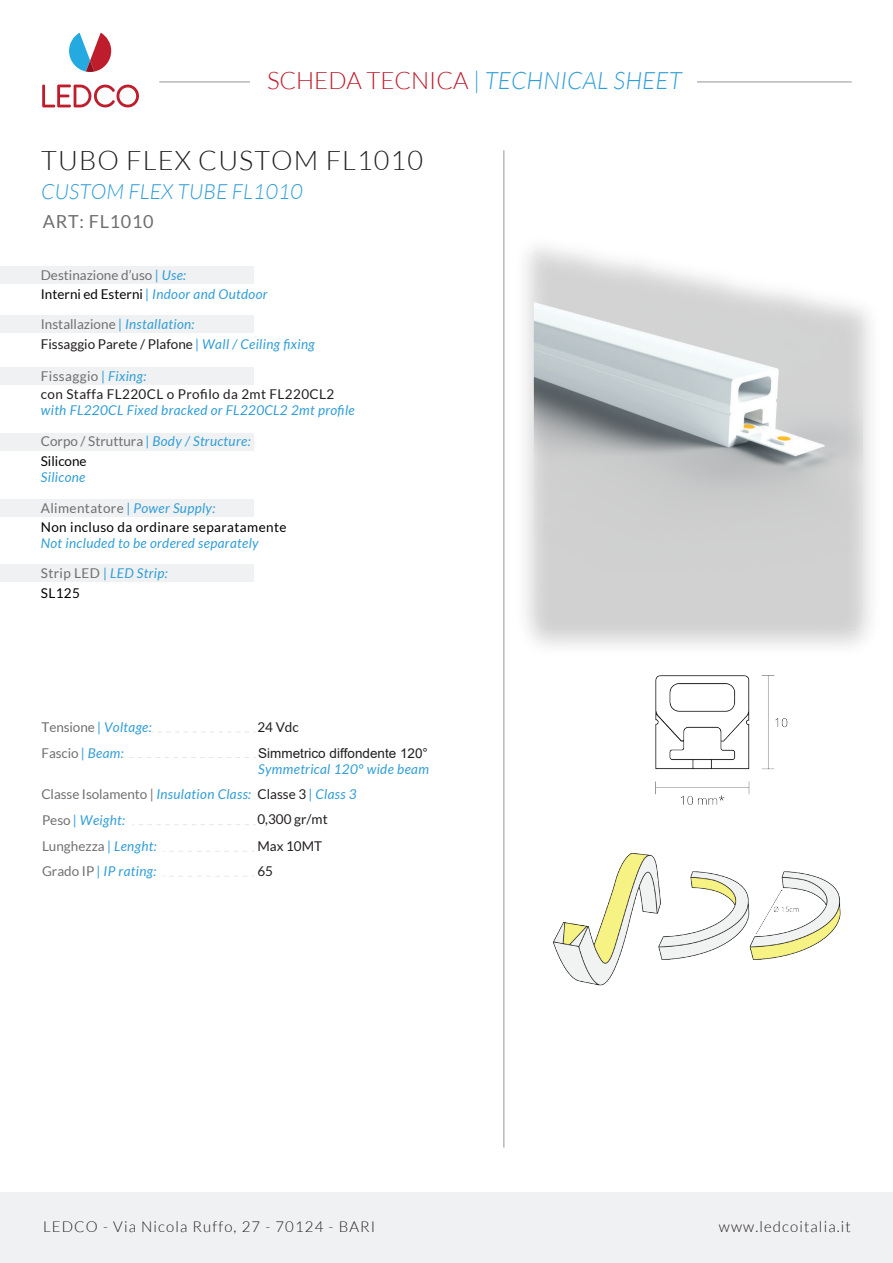
<style>
.page{position:relative;width:893px;height:1263px;background:#fff}
.page>*{position:absolute;margin:0;border:0;box-sizing:border-box;transform-origin:0 0}
.t1{font:300 27px "Lato";letter-spacing:.04em;color:#231f20}
.t2{font:italic 300 24px "Lato";letter-spacing:.01em;color:#309ed8}
.t3{font:italic 300 21px "Lato";letter-spacing:.01em;color:#309ed8}
.t4{font:18px "Lato";letter-spacing:.04em;color:#6e6f6f}
.t5{font:300 15px "Lato";letter-spacing:.075em;color:#231f20}
.t6{font:italic 13.5px/19.5px "Lato";letter-spacing:.025em;color:#309ed8}
.t7{font:13.5px/18px "Lato";letter-spacing:.03em;color:#231f20}
.t8{font:13.5px/19.5px "Lato";letter-spacing:.03em;color:#000}
.t9{font:13.5px/26.1px "Lato";color:#231f20}
.t10{font:13.5px "Arial";color:#211d1e}
.t11{font:13.5px "Lato";letter-spacing:-.005em;color:#71706f}
.s1{font-style:normal;color:#be1d2c}
.s2{font-style:normal}
.s3{font-style:normal;color:#6f7071}
.s4{font-style:normal;color:#050504}
.s5{font-style:normal;color:#211d1e}
.s6{color:#6e6f6f}
.s7{font-style:italic;color:#309ed8}
.s8{font-style:normal;color:#6e6f6f}
.s9{font-style:normal;color:#000}
.s10{font-style:normal;color:#71706f}
.s11{font-style:normal;color:#727070}
</style>
<div class="page">
<div style="left:0;top:1192px;width:893px;height:71px;background:#f0f1f2"></div>
<div style="left:0;top:266px;width:253px;height:17px;background:#f0f1f2"></div>
<div style="left:0;top:316px;width:253px;height:17px;background:#f0f1f2"></div>
<div style="left:0;top:367px;width:253px;height:17px;background:#f0f1f2"></div>
<div style="left:0;top:499px;width:253px;height:17px;background:#f0f1f2"></div>
<div style="left:0;top:433px;width:253px;height:17px;background:#f0f1f2"></div>
<hr style="left:159px;top:82px;width:693px;height:1px;background:#939598">
<div style="left:251px;top:59px;width:446px;height:40px;background:#fff"></div>
<svg style="left:42px;top:85px;width:97px;height:22px"></svg>
<svg style="left:69px;top:32px;width:42px;height:40px"></svg>
<svg style="left:151px;top:732px;width:104px;height:1px"></svg>
<svg style="left:123px;top:757px;width:133px;height:1px"></svg>
<svg style="left:132px;top:824px;width:124px;height:1px"></svg>
<svg style="left:162px;top:851px;width:92px;height:1px"></svg>
<svg style="left:163px;top:876px;width:91px;height:1px"></svg>
<hr style="left:503px;top:150px;width:1px;height:997px;background:#939598">
<div style="left:0;top:565px;width:253px;height:17px;background:#f0f1f2"></div>
<img style="left:525px;top:250px;width:346px;height:397px">
<img style="left:534px;top:247px;width:329px;height:384px">
<img style="left:655px;top:675px;width:133px;height:130px">
<img style="left:553px;top:853px;width:288px;height:133px">
<h2 class="t2" style="left:267px;top:68px;width:416px"><span class="s1">SCHEDA TECNICA</span> <span class="s2">|</span> TECHNICAL SHEET</h2>
<h1 class="t1" style="left:41px;top:146px;width:383px">TUBO FLEX CUSTOM FL1010</h1>
<h3 class="t3" style="left:41px;top:180px;width:263px">CUSTOM FLEX TUBE FL1010</h3>
<h3 class="t4" style="left:43px;top:211px;width:112px">ART: FL1010</h3>
<p class="t6" style="left:41px;top:265px;width:228px"><span class="s3">Destinazione d’uso</span> | Use:<br><span class="s4">Interni ed Esterni</span> | Indoor and Outdoor</p>
<p class="t6" style="left:41px;top:315px;width:276px"><span class="s3">Installazione</span> | Installation:<br><span class="s5">Fissaggio Parete / Plafone</span> | Wall / Ceiling fixing</p>
<p class="t7" style="left:41px;top:367px;width:295px"><span class="s6">Fissaggio</span> <span class="s7">| Fixing:<br></span>con Staffa FL220CL o Profilo da 2mt FL220CL2</p>
<p class="t6" style="left:41px;top:400px;width:315px">with FL220CL Fixed bracked or FL220CL2 2mt profile</p>
<p class="t6" style="left:41px;top:432px;width:211px"><span class="s3">Corpo / Struttura</span> | Body / Structure:<br><span class="s4">Silicone</span></p>
<p class="t6" style="left:41px;top:468px;width:46px">Silicone</p>
<p class="t8" style="left:41px;top:498px;width:247px"><span class="s6">Alimentatore</span> <span class="s7">| Power Supply:<br></span>Non incluso da ordinare separatamente</p>
<p class="t6" style="left:41px;top:534px;width:219px">Not included to be ordered separately</p>
<p class="t6" style="left:41px;top:564px;width:128px"><span class="s8">Strip LED</span> | LED Strip:<br><span class="s9">SL125</span></p>
<p class="t6" style="left:41px;top:718px;width:112px"><span class="s10">Tensione</span> | Voltage:</p>
<p class="t7" style="left:257px;top:718px;width:43px">24 Vdc</p>
<p class="t11" style="left:41px;top:745px;width:84px">Fascio <span class="s7">| Beam:</span></p>
<p class="t10" style="left:258px;top:744px;width:171px">Simmetrico diffondente 120°</p>
<p class="t6" style="left:258px;top:760px;width:172px">Symmetrical 120° wide beam</p>
<p class="t6" style="left:41px;top:781px;width:211px;line-height:26.4px"><span class="s10">Classe Isolamento |</span> Insulation Class:<br><span class="s11">Peso</span> | Weight:<br><span class="s11">Lunghezza</span> | Lenght:</p>
<p class="t9" style="left:257px;top:780px;width:101px">Classe 3 <span class="s7">| Class 3<br></span>0,300 gr/mt<br>Max 10MT</p>
<p class="t6" style="left:42px;top:862px;width:116px"><span class="s11">Grado IP</span> | IP rating:</p>
<p class="t7" style="left:257px;top:862px;width:17px">65</p>
<p class="t5" style="left:43px;top:1218px;width:334px">LEDCO - Via Nicola Ruffo, 27 - 70124 - BARI</p>
<p class="t5" style="left:719px;top:1218px;width:134px">www.ledcoitalia.it</p>
</div>
